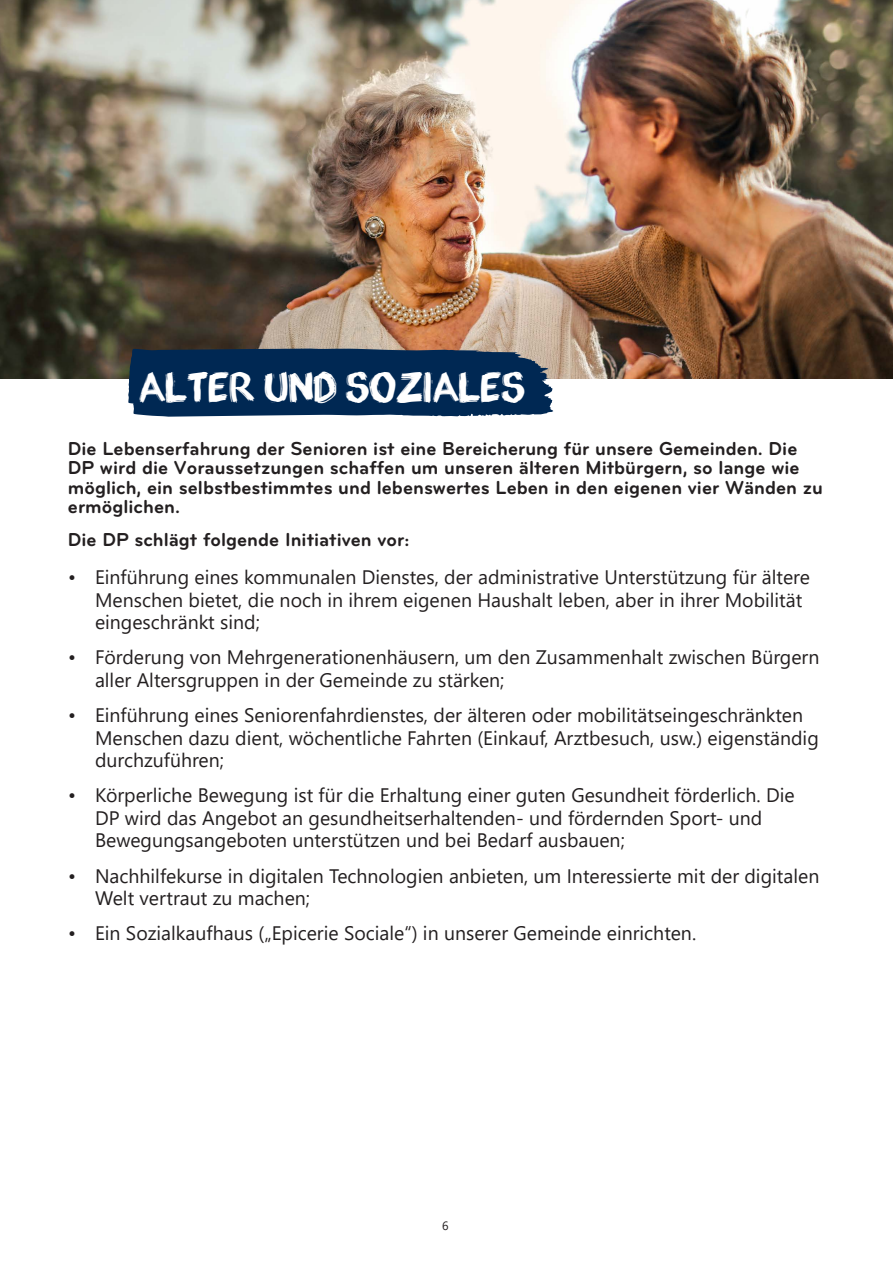
<style>
.page{position:relative;width:893px;height:1263px;background:#fff}
.page>*{position:absolute;margin:0;border:0;box-sizing:border-box;transform-origin:0 0}
.t1{font:38.85px "appopaint";letter-spacing:-.01em;color:#fff}
.t2{font:19.5px/22.5px "Segoe UI";color:#231f20}
.t3{font:700 19.5px/19.5px "Bryant Pro";color:#231f20}
.t4{font:12px "Segoe UI";color:#231f20}
</style>
<div class="page">
<img style="left:0;top:0;width:893px;height:378px">
<svg style="left:128px;top:348px;width:425px;height:69px;background:#0f335a"></svg>
<h1 class="t1" style="left:139px;top:363px;width:388px">ALTER UND SOZIALES</h1>
<p class="t3" style="left:68px;top:439px;width:757px">Die Lebenserfahrung der Senioren ist eine Bereicherung für unsere Gemeinden. Die DP wird die Voraussetzungen schaffen um unseren älteren Mitbürgern, so lange wie möglich, ein selbstbestimmtes und lebenswertes Leben in den eigenen vier Wänden zu ermöglichen.</p>
<p class="t3" style="left:68px;top:529px;width:343px">Die DP schlägt folgende Initiativen vor:</p>
<p class="t2" style="left:95px;top:564px;width:716px;text-indent:-27px">• Einführung eines kommunalen Dienstes, der administrative Unterstützung für ältere<br>Menschen bietet, die noch in ihrem eigenen Haushalt leben, aber in ihrer Mobilität eingeschränkt sind;</p>
<p class="t2" style="left:95px;top:644px;width:726px;text-indent:-27px">• Förderung von Mehrgenerationenhäusern, um den Zusammenhalt zwischen Bürgern aller Altersgruppen in der Gemeinde zu stärken;</p>
<p class="t2" style="left:95px;top:702px;width:725px;text-indent:-27px">• Einführung eines Seniorenfahrdienstes, der älteren oder mobilitätseingeschränkten<br>Menschen dazu dient, wöchentliche Fahrten (Einkauf, Arztbesuch, usw.) eigenständig durchzuführen;</p>
<p class="t2" style="left:95px;top:782px;width:701px;text-indent:-27px">• Körperliche Bewegung ist für die Erhaltung einer guten Gesundheit förderlich. Die<br>DP wird das Angebot an gesundheitserhaltenden- und fördernden Sport- und<br>Bewegungsangeboten unterstützen und bei Bedarf ausbauen;</p>
<p class="t2" style="left:95px;top:863px;width:726px;text-indent:-27px">• Nachhilfekurse in digitalen Technologien anbieten, um Interessierte mit der digitalen<br>Welt vertraut zu machen;</p>
<p class="t2" style="left:68px;top:920px;width:630px">• Ein Sozialkaufhaus („Epicerie Sociale“) in unserer Gemeinde einrichten.</p>
<p class="t4" style="left:442px;top:1214px;width:8px">6</p>
</div>
